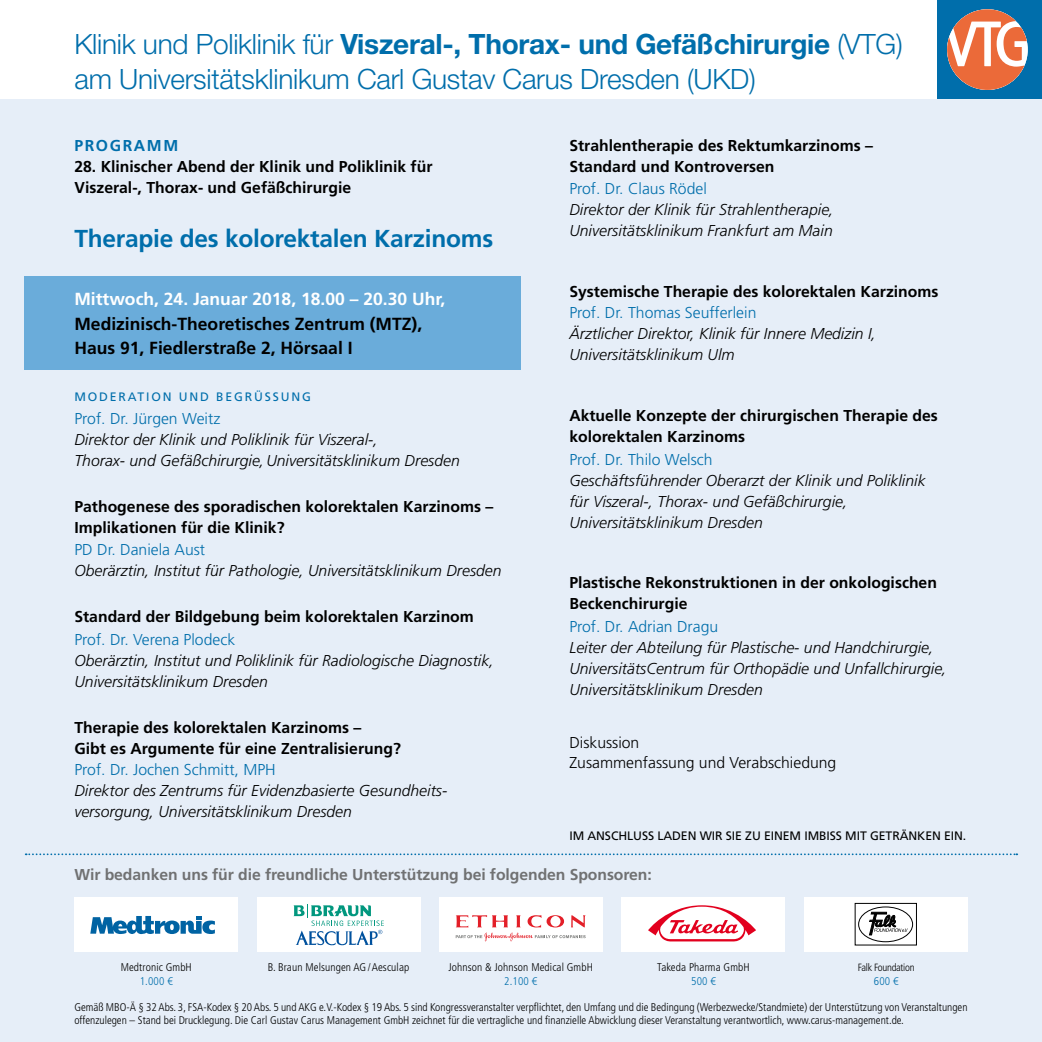
<style>
.page{position:relative;width:1042px;height:1042px;background:#fff}
.page>*{position:absolute;margin:0;border:0;box-sizing:border-box;transform-origin:0 0}
.t1{font:300 28px/35px "Helvetica Neue LT";letter-spacing:-.01em;color:#006eab}
.t2{font:700 24.5px "Frutiger LT";letter-spacing:-.01em;color:#006eab}
.t3{font:700 17.5px/24.5px "Frutiger LT";color:#000}
.t4{font:700 17.5px "Frutiger LT";color:#fff}
.t5{font:italic 300 15.75px/21px "Frutiger";color:#000}
.t6{font:700 15.75px/21px "Frutiger LT";color:#000}
.t7{font:300 15.75px "Frutiger LT";color:#006eab}
.t8{font:700 15.75px "Frutiger LT";letter-spacing:-.005em;color:#707172}
.t9{font:300 15.75px/20.8px "Frutiger LT";color:#000}
.t10{font:700 15.75px "Frutiger LT";letter-spacing:.1em;color:#006eab}
.t11{font:12.25px "Frutiger LT";letter-spacing:-.005em;color:#000}
.t12{font:12.25px "Frutiger LT";letter-spacing:.15em;color:#006eab}
.t13{font:300 condensed 11.2px/13.5px "Frutiger LT";color:#000}
.t14{font:300 condensed 11.2px "Frutiger LT";letter-spacing:.01em;color:#006eab}
.t15{font:300 condensed 10.5px "Frutiger LT";letter-spacing:-.025em;color:#000}
.s1{font-weight:700}
</style>
<div class="page">
<div style="left:938px;top:0;width:104px;height:99px;background:#006eab"></div>
<div style="left:0;top:99px;width:1042px;height:943px;background:#e6eef8"></div>
<div style="left:25px;top:277px;width:496px;height:93px;background:#6aacda"></div>
<svg style="left:947px;top:9px;width:80px;height:81px"></svg>
<div style="left:439px;top:897px;width:163px;height:54px;background:#fff"></div>
<svg style="left:456px;top:915px;width:130px;height:26px"></svg>
<div style="left:621px;top:897px;width:164px;height:54px;background:#fff"></div>
<svg style="left:648px;top:905px;width:108px;height:37px"></svg>
<div style="left:74px;top:897px;width:164px;height:54px;background:#fff"></div>
<svg style="left:90px;top:916px;width:125px;height:18px"></svg>
<svg style="left:26px;top:853px;width:991px;height:2px"></svg>
<div style="left:804px;top:897px;width:163px;height:54px;background:#fff"></div>
<div style="left:257px;top:897px;width:163px;height:54px;background:#fff"></div>
<svg style="left:293px;top:904px;width:91px;height:41px"></svg>
<svg style="left:854px;top:902px;width:63px;height:44px"></svg>
<h1 class="t1" style="left:74px;top:26px;width:830px">Klinik und Poliklinik für <span class="s1">Viszeral-, Thorax- und Gefäßchirurgie</span> (VTG) am Universitätsklinikum Carl Gustav Carus Dresden (UKD)</h1>
<p class="t10" style="left:74px;top:136px;width:105px">PROGRAMM</p>
<p class="t6" style="left:74px;top:156px;width:359px">28. Klinischer Abend der Klinik und Poliklinik für<br>Viszeral-, Thorax- und Gefäßchirurgie</p>
<h2 class="t2" style="left:74px;top:224px;width:420px">Therapie des kolorektalen Karzinoms</h2>
<p class="t4" style="left:74px;top:289px;width:372px">Mittwoch, 24. Januar 2018, 18.00 – 20.30 Uhr,</p>
<p class="t3" style="left:74px;top:311px;width:349px">Medizinisch-Theoretisches Zentrum (MTZ),<br>Haus 91, Fiedlerstraße 2, Hörsaal I</p>
<p class="t12" style="left:74px;top:390px;width:238px">MODERATION UND BEGRÜSSUNG</p>
<p class="t7" style="left:74px;top:409px;width:147px">Prof. Dr. Jürgen Weitz</p>
<p class="t5" style="left:74px;top:429px;width:387px">Direktor der Klinik und Poliklinik für Viszeral-,<br>Thorax- und Gefäßchirurgie,Universitätsklinikum Dresden</p>
<p class="t6" style="left:74px;top:496px;width:420px">Pathogenese des sporadischen kolorektalen Karzinoms –<br>Implikationen für die Klinik?</p>
<p class="t7" style="left:74px;top:541px;width:132px">PD Dr. Daniela Aust</p>
<p class="t5" style="left:74px;top:560px;width:429px">Oberärztin, Institut für Pathologie, Universitätsklinikum Dresden</p>
<p class="t6" style="left:74px;top:606px;width:401px">Standard der Bildgebung beim kolorektalen Karzinom</p>
<p class="t7" style="left:74px;top:631px;width:162px">Prof. Dr. Verena Plodeck</p>
<p class="t5" style="left:74px;top:650px;width:421px">Oberärztin, Institut und Poliklinik für Radiologische Diagnostik,<br>Universitätsklinikum Dresden</p>
<p class="t6" style="left:74px;top:717px;width:328px">Therapie des kolorektalen Karzinoms –<br>Gibt es Argumente für eine Zentralisierung?</p>
<p class="t7" style="left:74px;top:760px;width:203px">Prof. Dr. Jochen Schmitt, MPH</p>
<p class="t5" style="left:74px;top:780px;width:373px">Direktor des Zentrums für Evidenzbasierte Gesundheits&shy;versorgung, Universitätsklinikum Dresden</p>
<p class="t6" style="left:569px;top:135px;width:305px">Strahlentherapie des Rektumkarzinoms –<br>Standard und Kontroversen</p>
<p class="t7" style="left:569px;top:180px;width:139px">Prof. Dr. Claus Rödel</p>
<p class="t5" style="left:569px;top:199px;width:266px">Direktor der Klinik für Strahlentherapie,<br>Universitätsklinikum Frankfurt am Main</p>
<p class="t6" style="left:569px;top:281px;width:371px">Systemische Therapie des kolorektalen Karzinoms</p>
<p class="t7" style="left:569px;top:304px;width:189px">Prof. Dr. Thomas Seufferlein</p>
<p class="t5" style="left:569px;top:323px;width:308px">Ärztlicher Direktor, Klinik für Innere Medizin I,<br>Universitätsklinikum Ulm</p>
<p class="t6" style="left:569px;top:405px;width:370px">Aktuelle Konzepte der chirurgischen Therapie des kolorektalen Karzinoms</p>
<p class="t7" style="left:569px;top:450px;width:145px">Prof. Dr. Thilo Welsch</p>
<p class="t5" style="left:569px;top:470px;width:358px">Geschäftsführender Oberarzt der Klinik und Poliklinik für Viszeral-, Thorax- und Gefäßchirurgie,<br>Universitätsklinikum Dresden</p>
<p class="t6" style="left:569px;top:572px;width:369px">Plastische Rekonstruktionen in der onkologischen<br>Beckenchirurgie</p>
<p class="t7" style="left:569px;top:618px;width:150px">Prof. Dr. Adrian Dragu</p>
<p class="t5" style="left:569px;top:637px;width:379px">Leiter der Abteilung für Plastische- und Handchirurgie,<br>UniversitätsCentrum für Orthopädie und Unfallchirurgie,<br>Universitätsklinikum Dresden</p>
<p class="t9" style="left:569px;top:732px;width:268px">Diskussion<br>Zusammenfassung und Verabschiedung</p>
<p class="t11" style="left:569px;top:829px;width:398px">IM ANSCHLUSS LADEN WIR SIE ZU EINEM IMBISS MIT GETRÄNKEN EIN.</p>
<p class="t8" style="left:74px;top:865px;width:579px">Wir bedanken uns für die freundliche Unterstützung bei folgenden Sponsoren:</p>
<p class="t13" style="left:121px;top:961px;width:73px">Medtronic GmbH</p>
<p class="t14" style="left:140px;top:974px;width:34px">1.000 €</p>
<p class="t13" style="left:268px;top:961px;width:143px">B. Braun Melsungen AG/Aesculap</p>
<p class="t13" style="left:448px;top:961px;width:146px">Johnson &amp; Johnson Medical GmbH</p>
<p class="t14" style="left:504px;top:974px;width:34px">2.100 €</p>
<p class="t13" style="left:657px;top:961px;width:94px">Takeda Pharma GmbH</p>
<p class="t14" style="left:691px;top:974px;width:26px">500 €</p>
<p class="t15" style="left:858px;top:962px;width:58px">Falk Foundation</p>
<p class="t14" style="left:874px;top:974px;width:26px">600 €</p>
<p class="t13" style="left:74px;top:1000px;width:894px">Gemäß MBO-Ä § 32 Abs. 3, FSA-Kodex § 20 Abs. 5 und AKG e.V.-Kodex § 19 Abs. 5 sind Kongressveranstalter verpflichtet, den Umfang und die Bedingung (Werbezwecke/Standmiete) der Unterstützung von Veranstaltungen offenzulegen – Stand bei Drucklegung. Die Carl Gustav Carus Management GmbH zeichnet für die vertragliche und finanzielle Abwicklung dieser Veranstaltung verantwortlich, www.carus-management.de.</p>
</div>
